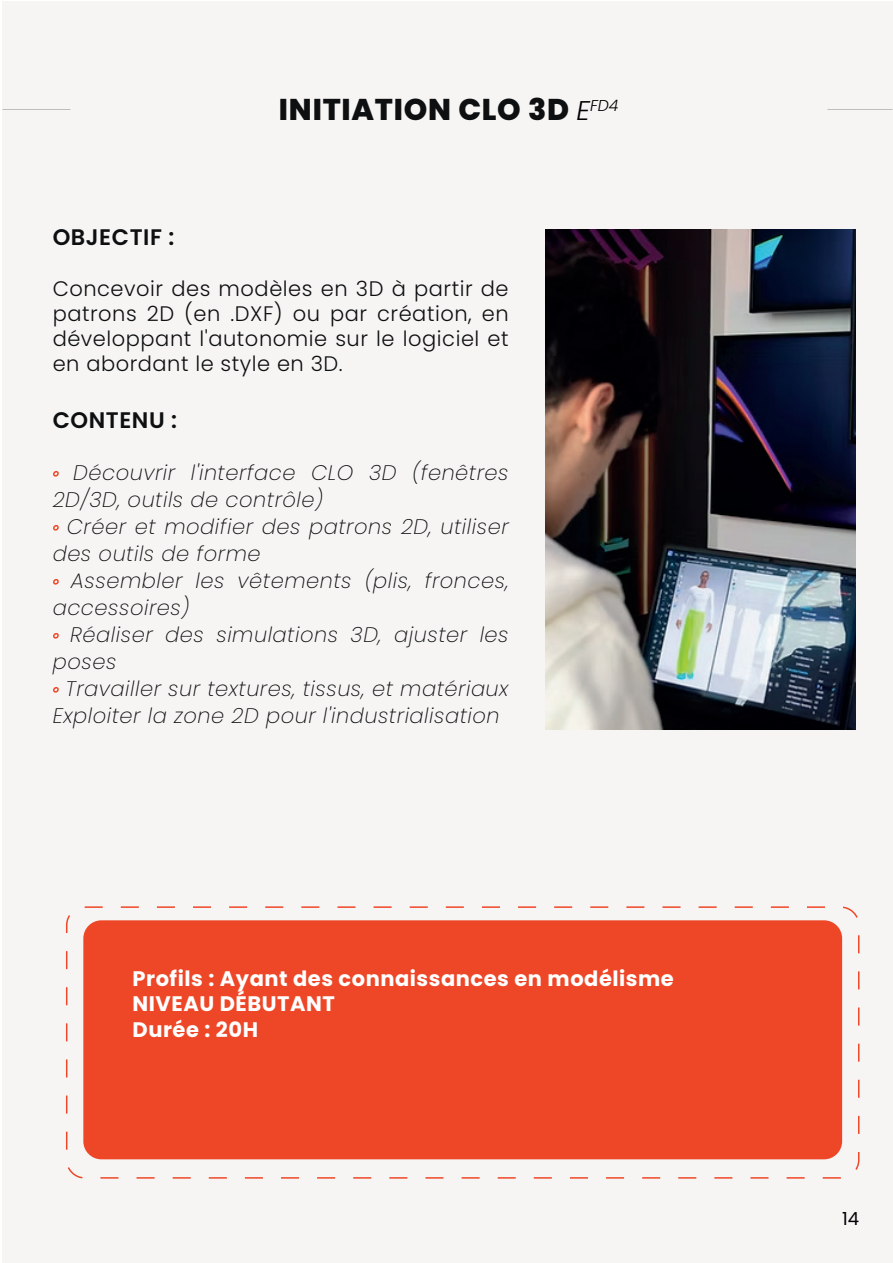
<style>
.page{position:relative;width:893px;height:1263px;background:#fff}
.page>*{position:absolute;margin:0;border:0;box-sizing:border-box;transform-origin:0 0}
.t1{font:800 30px "Poppins";letter-spacing:.025em;color:#0d0f11}
.t2{font:600 22.5px "Poppins";letter-spacing:.025em;color:#0d0f11}
.t3{font:italic 200 21px/27px "Poppins";letter-spacing:.025em;color:#0d0f11}
.t4{font:300 21px/25.2px "Poppins";letter-spacing:.025em;color:#0d0f11;text-align:justify}
.t5{font:700 21px/25.2px "Poppins";letter-spacing:.025em;color:#fff}
.t6{font:18px "Poppins";color:#000001}
.s1{font-weight:300;font-style:italic;font-size:27px;color:#000001}
</style>
<div class="page">
<div style="left:2px;top:1px;width:891px;height:1262px;background:#f7f5f4"></div>
<svg style="left:53px;top:471px;width:6px;height:6px"></svg>
<svg style="left:53px;top:525px;width:6px;height:6px"></svg>
<svg style="left:53px;top:579px;width:6px;height:6px"></svg>
<svg style="left:53px;top:633px;width:6px;height:6px"></svg>
<svg style="left:53px;top:687px;width:6px;height:6px"></svg>
<img style="left:546px;top:230px;width:310px;height:499px">
<div style="left:83px;top:920px;width:759px;height:239px;background:#ee4727;border-radius:18px"></div>
<div style="left:66px;top:906px;width:793px;height:273px;border:2px dashed #ee4727;border-radius:18px"></div>
<h1 class="t1" style="left:279px;top:93px;width:341px">INITIATION CLO 3D <span class="s1">E</span><sup>FD4</sup></h1>
<p class="t2" style="left:53px;top:224px;width:123px">OBJECTIF :</p>
<p class="t4" style="left:53px;top:276px;width:458px">Concevoir des modèles en 3D à partir de patrons 2D (en .DXF) ou par création, en développant l'autonomie sur le logiciel et en abordant le style en 3D.</p>
<p class="t2" style="left:53px;top:407px;width:126px">CONTENU :</p>
<p class="t3" style="left:53px;top:459px;width:458px;text-indent:21px">Découvrir l'interface CLO 3D (fenêtres<br>2D/3D, outils de contrôle)</p>
<p class="t3" style="left:53px;top:513px;width:457px;text-indent:14px">Créer et modifier des patrons 2D, utiliser des outils de forme</p>
<p class="t3" style="left:53px;top:567px;width:458px;text-indent:18px">Assembler les vêtements (plis, fronces, accessoires)</p>
<p class="t3" style="left:53px;top:621px;width:457px;text-indent:18px">Réaliser des simulations 3D, ajuster les poses</p>
<p class="t3" style="left:53px;top:675px;width:457px;text-indent:13px">Travailler sur textures, tissus, et matériaux<br>Exploiter la zone 2D pour l'industrialisation</p>
<p class="t5" style="left:133px;top:966px;width:543px">Profils : Ayant des connaissances en modélisme<br>NIVEAU DÉBUTANT<br>Durée : 20H</p>
<p class="t6" style="left:842px;top:1208px;width:19px">14</p>
</div>
